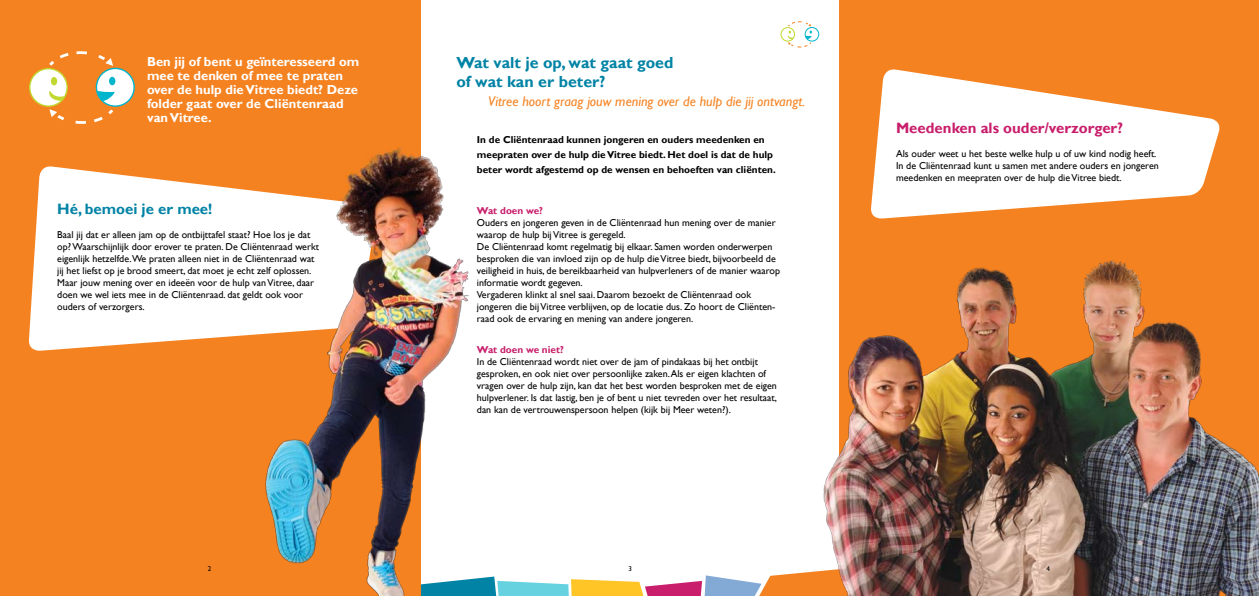
<style>
.page{position:relative;width:1259px;height:596px;background:#fff}
.page>*{position:absolute;margin:0;border:0;box-sizing:border-box;transform-origin:0 0}
.t1{font:700 16px/19.2px "Gill Sans";color:#0083a5}
.t2{font:700 15px "Gill Sans";color:#c81e6b}
.t3{font:700 15px "Gill Sans";color:#0083a5}
.t4{font:italic 14px "Gill Sans";color:#f58220}
.t5{font:700 13px/14px "Gill Sans";color:#fff}
.t6{font:10px/12px "Gill Sans";color:#000}
.t7{font:700 10px/15px "Gill Sans";color:#000}
.t8{font:700 10px "Gill Sans";color:#c81e6b}
.t9{font:7px "Gill Sans";color:#000}
</style>
<div class="page">
<div style="left:839px;top:0;width:420px;height:595px;background:#f58220"></div>
<svg style="left:473px;top:571px;width:343px;height:24px"></svg>
<img style="left:816px;top:260px;width:443px;height:335px">
<svg style="left:871px;top:69px;width:349px;height:150px;fill:#fff"></svg>
<div style="left:0;top:0;width:420px;height:595px;background:#f58220"></div>
<svg style="left:28px;top:166px;width:233px;height:185px;background:#fdeee0"></svg>
<div style="left:30px;top:69px;width:37px;height:37px;background:#fff;border-radius:50%"></div>
<div style="left:29px;top:68px;width:39px;height:39px;border:1px solid #c1d82f;border-radius:50%"></div>
<div style="left:51px;top:77px;width:6px;height:8px;background:#c1d82f;border-radius:50%"></div>
<div style="left:96px;top:68px;width:38px;height:38px;background:#fff;border-radius:50%"></div>
<div style="left:96px;top:68px;width:39px;height:39px;border:1px solid #00b5cc;border-radius:50%"></div>
<div style="left:109px;top:77px;width:6px;height:8px;background:#00b5cc;border-radius:50%"></div>
<svg style="left:49px;top:51px;width:64px;height:15px"></svg>
<svg style="left:49px;top:89px;width:66px;height:35px"></svg>
<div style="left:780px;top:27px;width:15px;height:14px;border:1px solid #c1d82f;border-radius:50%"></div>
<div style="left:805px;top:27px;width:14px;height:14px;border:1px solid #00b5cc;border-radius:50%"></div>
<svg style="left:787px;top:21px;width:25px;height:27px"></svg>
<img style="left:261px;top:146px;width:212px;height:449px">
<h3 class="t5" style="left:147px;top:55px;width:214px">Ben jij of bent u geïnteresseerd om mee te denken of mee te praten over de hulp die Vitree biedt? Deze folder gaat over de Cliëntenraad van Vitree.</h3>
<h2 class="t3" style="left:57px;top:199px;width:157px">Hé, bemoei je er mee!</h2>
<p class="t6" style="left:57px;top:228px;width:263px">Baal jij dat er alleen jam op de ontbijttafel staat? Hoe los je dat op? Waarschijnlijk door erover te praten. De Cliëntenraad werkt eigenlijk hetzelfde.We praten alleen niet in de Cliëntenraad wat jij het liefst op je brood smeert, dat moet je echt zelf oplossen.<br>Maar jouw mening over en ideeën voor de hulp vanVitree, daar doen we wel iets mee in de Cliëntenraad. dat geldt ook voor ouders of verzorgers.</p>
<h1 class="t1" style="left:456px;top:53px;width:218px">Wat valt je op, wat gaat goed of wat kan er beter?</h1>
<h3 class="t4" style="left:488px;top:93px;width:318px">Vitree hoort graag jouw mening over de hulp die jij ontvangt.</h3>
<p class="t7" style="left:477px;top:132px;width:300px">In de Cliëntenraad kunnen jongeren en ouders meedenken en meepraten over de hulp die Vitree biedt. Het doel is dat de hulp beter wordt afgestemd op de wensen en behoeften van cliënten.</p>
<p class="t8" style="left:477px;top:204px;width:67px">Wat doen we?</p>
<p class="t6" style="left:477px;top:216px;width:305px">Ouders en jongeren geven in de Cliëntenraad hun mening over de manier waarop de hulp bij Vitree is geregeld.<br>De Cliëntenraad komt regelmatig bij elkaar. Samen worden onderwerpen besproken die van invloed zijn op de hulp die Vitree biedt, bijvoorbeeld de veiligheid in huis, de bereikbaarheid van hulpverleners of de manier waarop informatie wordt gegeven.<br>Vergaderen klinkt al snel saai. Daarom bezoekt de Cliënten--raad ook jongeren die bij Vitree verblijven, op de locatie dus. Zo hoort de Cliënten&shy;raad ook de ervaring en mening van andere jongeren.</p>
<p class="t8" style="left:477px;top:343px;width:88px">Wat doen we niet?</p>
<p class="t6" style="left:477px;top:355px;width:301px">In de Cliëntenraad wordt niet over de jam of pindakaas bij het ontbijt gesproken, en ook niet over persoonlijke zaken.Als er eigen klachten of vragen over de hulp zijn, kan dat het best worden besproken met de eigen hulpverlener. Is dat lastig, ben je of bent u niet tevreden over het resultaat, dan kan de vertrouwenspersoon helpen (kijk bij Meer weten?).</p>
<p class="t9" style="left:208px;top:563px;width:5px">2</p>
<p class="t9" style="left:628px;top:563px;width:5px">3</p>
<h2 class="t2" style="left:896px;top:119px;width:228px">Meedenken als ouder/verzorger?</h2>
<p class="t6" style="left:896px;top:148px;width:264px">Als ouder weet u het beste welke hulp u of uw kind nodig heeft.<br>In de Cliëntenraad kunt u samen met andere ouders en jongeren meedenken en meepraten over de hulp die Vitree biedt.</p>
<p class="t9" style="left:1046px;top:563px;width:5px">4</p>
</div>
